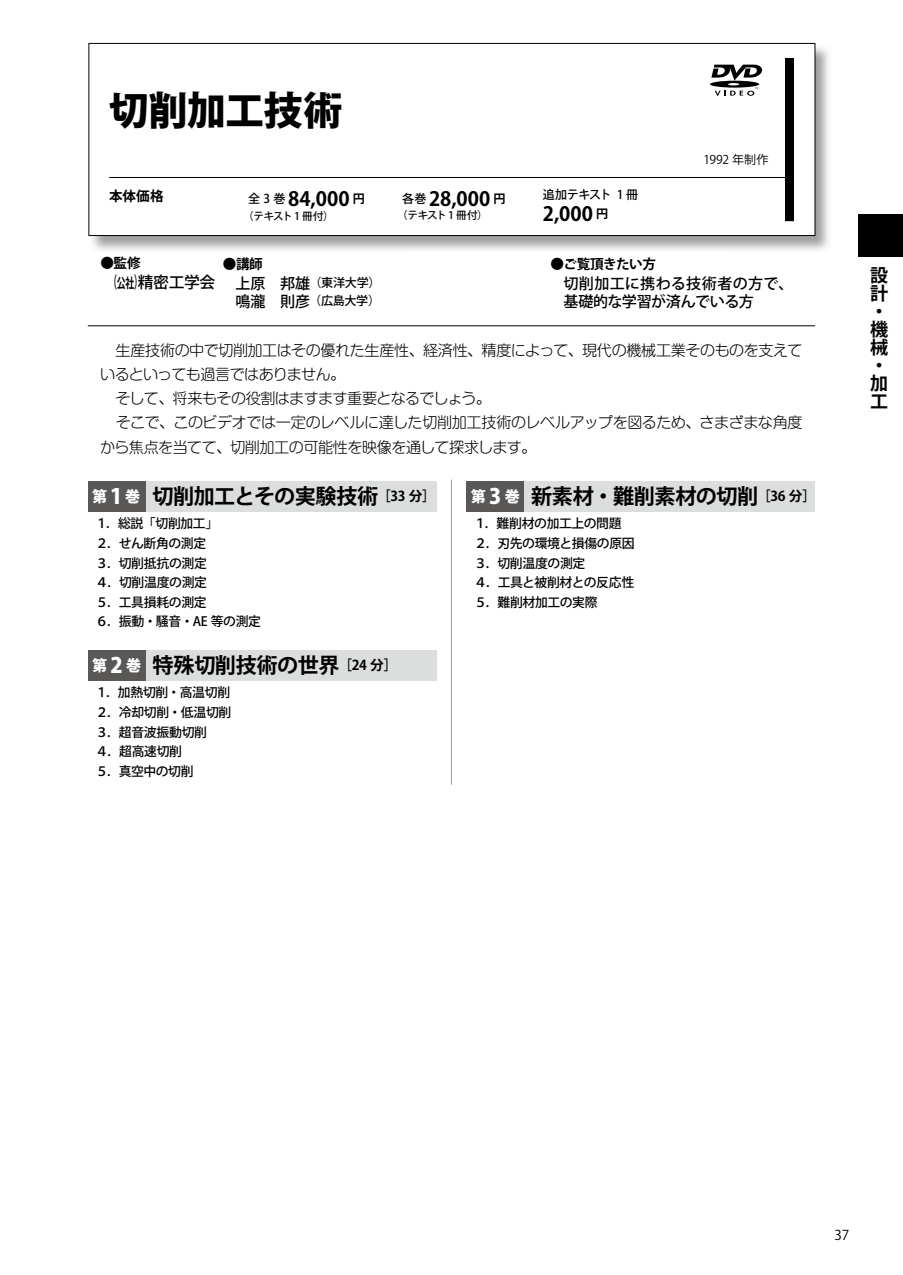
<style>
.page{position:relative;width:903px;height:1275px;background:#fff}
.page>*{position:absolute;margin:0;border:0;box-sizing:border-box;transform-origin:0 0}
.t1{font:800 39.2px "Koz Go Pr 6 N";letter-spacing:-.01em;color:#000}
.t2{font:700 21.18px "Koz Go Pr 6 N";letter-spacing:-.02em;color:#000}
.t3{font:700 19.6px "Koz Go Pr 6 N";letter-spacing:.01em;color:#000}
.t4{font:700 18.03px/18px "Koz Go Pr 6 N";color:#000}
.t5{font:500 15.92px "Koz Go Pr 6 N";letter-spacing:-.025em;color:#000}
.t6{font:300 15.05px/24.2px "Shin M Go Pro";letter-spacing:-.035em;color:#000}
.t7{font:500 15.05px/18px "Koz Go Pr 6 N";letter-spacing:.005em;color:#000}
.t8{font:700 13.65px "Koz Go Pr 6 N";letter-spacing:-.015em;color:#000}
.t9{font:13.65px "Koz Go Pr 6 N";color:#000}
.t10{font:500 12.78px/19.6px "Koz Go Pr 6 N";letter-spacing:-.025em;color:#000}
.t11{font:500 12.08px/18px "Koz Go Pr 6 N";letter-spacing:-.025em;color:#000}
.t12{font:12.08px "Koz Go Pr 6 N";letter-spacing:-.005em;color:#000}
.t13{font:500 10.5px "Koz Go Pr 6 N";letter-spacing:-.075em;color:#000}
.s1{font-weight:500;font-size:12.08px}
.s2{font-size:12.08px}
.s3{font-weight:800}
.s4{font-weight:700;font-size:13.65px}
.s5{font-size:15.05px}
.s6{font-weight:800;font-size:15.05px;color:#fff}
.s7{font-weight:800;color:#fff}
.s8{font-size:13.65px}
</style>
<div class="page">
<div style="left:858px;top:214px;width:45px;height:43px;background:#000"></div>
<div style="left:88px;top:481px;width:348px;height:31px;background:#dcdddd"></div>
<div style="left:88px;top:481px;width:58px;height:31px;background:#5a5757"></div>
<div style="left:467px;top:481px;width:348px;height:31px;background:#dcdddd"></div>
<div style="left:467px;top:481px;width:57px;height:31px;background:#5a5757"></div>
<div style="left:88px;top:650px;width:348px;height:30px;background:#dcdddd"></div>
<div style="left:88px;top:650px;width:58px;height:30px;background:#5a5757"></div>
<img style="left:90px;top:43px;width:739px;height:207px">
<div style="left:89px;top:43px;width:726px;height:193px;background:#fff"></div>
<div style="left:89px;top:43px;width:726px;height:193px;border:1px solid #000"></div>
<hr style="left:109px;top:177px;width:678px;height:1px;background:#000">
<hr style="left:88px;top:325px;width:727px;height:1px;background:#000">
<hr style="left:451px;top:480px;width:1px;height:305px;background:#9fa0a0">
<svg style="left:710px;top:65px;width:52px;height:31px"></svg>
<div style="left:785px;top:58px;width:8px;height:163px;background:#000"></div>
<div style="left:785px;top:58px;width:9px;height:163px;border:1px solid #000"></div>
<h1 class="t1" style="left:109px;top:89px;width:235px">切削加工技術</h1>
<p class="t12" style="left:703px;top:153px;width:67px">1992 年制作</p>
<p class="t8" style="left:109px;top:188px;width:56px">本体価格</p>
<h3 class="t3" style="left:248px;top:188px;width:118px"><span class="s1">全 3 巻</span> 84,000 <span class="s2">円</span></h3>
<p class="t13" style="left:243px;top:210px;width:92px">（テキスト 1 冊付）</p>
<h3 class="t3" style="left:402px;top:188px;width:105px"><span class="s1">各巻</span> 28,000 <span class="s2">円</span></h3>
<p class="t13" style="left:397px;top:209px;width:92px">（テキスト 1 冊付）</p>
<p class="t11" style="left:543px;top:186px;width:97px">追加テキスト 1 冊</p>
<h3 class="t3" style="left:543px;top:203px;width:67px">2,000 <span class="s2">円</span></h3>
<h3 class="t3" style="left:543px;top:203px;width:28px">12</h3>
<p class="t8" style="left:100px;top:256px;width:42px">●監修</p>
<p class="t5" style="left:109px;top:274px;width:108px"><span class="s3">（</span><span class="s4">公社</span><span class="s3">）</span>精密工学会</p>
<p class="t8" style="left:223px;top:256px;width:42px">●講師</p>
<p class="t11" style="left:236px;top:274px;width:146px"><span class="s5">上原　邦雄</span>（東洋大学）<span class="s5">鳴瀧　則彦</span>（広島大学）</p>
<p class="t8" style="left:550px;top:256px;width:107px">●ご覧頂きたい方</p>
<p class="t7" style="left:563px;top:274px;width:232px">切削加工に携わる技術者の方で、基礎的な学習が済んでいる方</p>
<p class="t6" style="left:100px;top:336px;width:704px">　生産技術の中で切削加工はその優れた生産性、経済性、精度によって、現代の機械工業そのものを支えているといっても過言ではありません。<br>　そして、将来もその役割はますます重要となるでしょう。<br>　そこで、このビデオでは一定のレベルに達した切削加工技術のレベルアップを図るため、さまざまな角度から焦点を当てて、切削加工の可能性を映像を通して探求します。</p>
<h2 class="t2" style="left:92px;top:484px;width:345px"><span class="s6">第</span> <span class="s7">1</span> <span class="s6">巻</span> 切削加工とその実験技術<span class="s8">［33 分］</span></h2>
<p class="t10" style="left:95px;top:514px;width:167px">１．総説「切削加工」<br>２．せん断角の測定<br>３．切削抵抗の測定<br>４．切削温度の測定<br>５．工具損耗の測定<br>６．振動・騒音・AE 等の測定</p>
<h2 class="t2" style="left:92px;top:653px;width:307px"><span class="s6">第</span> <span class="s7">2</span> <span class="s6">巻</span> 特殊切削技術の世界<span class="s8">［24 分］</span></h2>
<p class="t10" style="left:95px;top:683px;width:138px">１．加熱切削・高温切削<br>２．冷却切削・低温切削<br>３．超音波振動切削<br>４．超高速切削<br>５．真空中の切削</p>
<h2 class="t2" style="left:471px;top:484px;width:347px"><span class="s6">第</span> <span class="s7">3</span> <span class="s6">巻</span> 新素材・難削素材の切削<span class="s8">［36 分］</span></h2>
<p class="t10" style="left:474px;top:514px;width:162px">１．難削材の加工上の問題<br>２．刃先の環境と損傷の原因<br>３．切削温度の測定<br>４．工具と被削材との反応性<br>５．難削材加工の実際</p>
<p class="t4" style="left:870px;top:266px;width:19px">設計・機械・加工</p>
<p class="t9" style="left:834px;top:1227px;width:16px">37</p>
</div>
